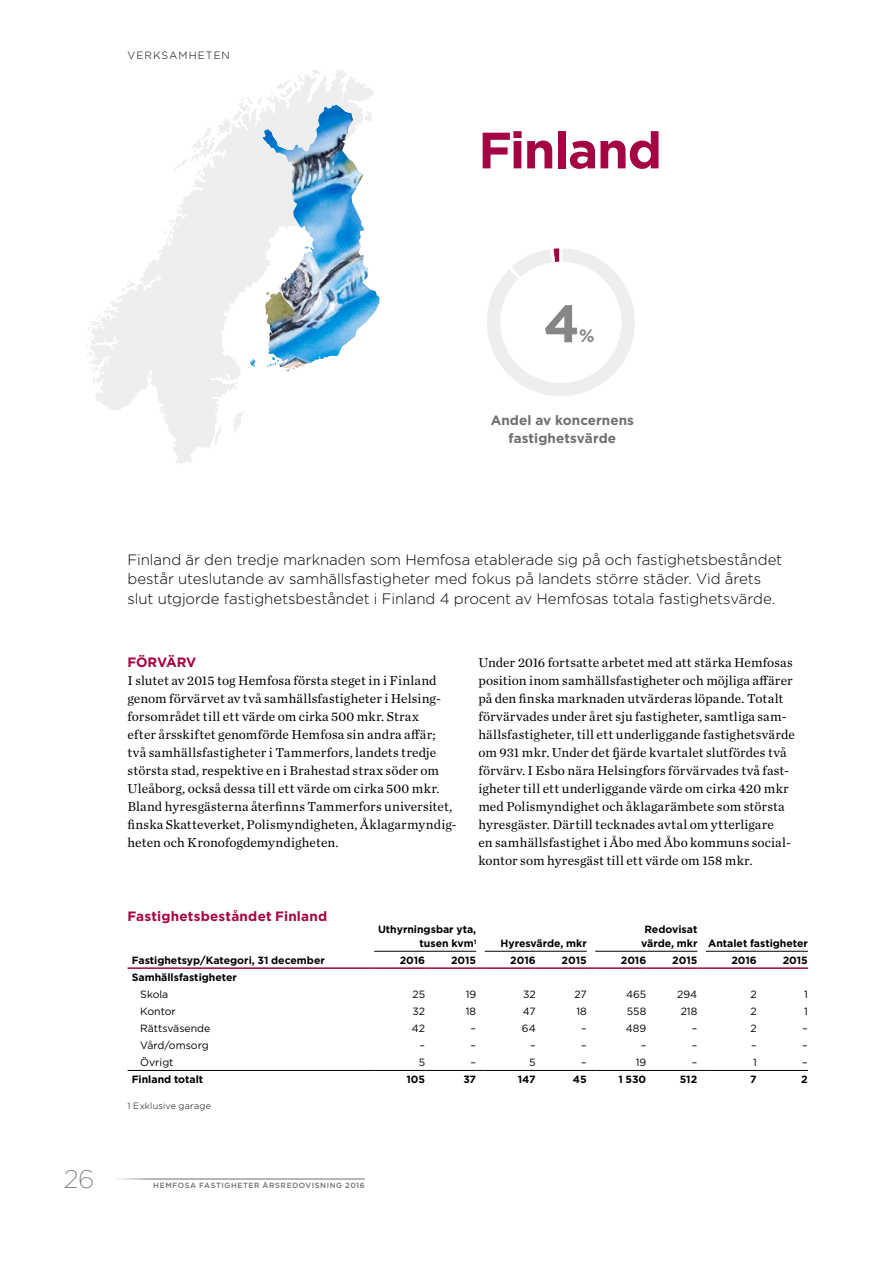
<style>
.page{position:relative;width:893px;height:1263px;background:#fff}
.page>*{position:absolute;margin:0;border:0;box-sizing:border-box;transform-origin:0 0}
.t1{font:700 52.65px "Gotham";color:#878686}
.t2{font:700 51px "Gotham";letter-spacing:-.03em;color:#a40344}
.t3{font:200 25.5px "Gotham";color:#706f6f}
.t4{font:700 18px "Gotham";color:#878686}
.t5{font:300 15px/19.5px "Gotham";letter-spacing:-.005em;color:#000}
.t6{font:13.5px/18px "Chronicle Text G1";letter-spacing:.01em;color:#000}
.t7{font:700 13.5px/18px "Gotham";letter-spacing:.005em;color:#706f6f;text-align:center}
.t8{font:700 13.5px "Gotham";letter-spacing:.015em;color:#a40344}
.t9{font:700 13.5px "Gotham";letter-spacing:-.025em;color:#a40344}
.t10{font:700 10.5px/13.5px "Gotham";color:#000;text-align:right}
.t11{font:10.5px "Gotham";color:#000}
.t12{font:300 10.5px "Gotham";letter-spacing:.095em;color:#000}
.t13{font:300 9px "Gotham";letter-spacing:.025em;color:#000}
.t14{font:500 7.5px "Gotham";letter-spacing:.08em;color:#706f6f}
</style>
<div class="page">
<svg style="left:161px;top:410px;width:85px;height:54px"></svg>
<svg style="left:85px;top:69px;width:289px;height:341px"></svg>
<hr style="left:128px;top:967px;width:246px;height:2px;background:#a40344">
<hr style="left:374px;top:967px;width:51px;height:2px;background:#a40344">
<hr style="left:425px;top:967px;width:51px;height:2px;background:#a40344">
<svg style="left:476px;top:967px;width:9px;height:2px"></svg>
<hr style="left:485px;top:967px;width:51px;height:2px;background:#a40344">
<hr style="left:536px;top:967px;width:51px;height:2px;background:#a40344">
<svg style="left:587px;top:967px;width:8px;height:2px"></svg>
<hr style="left:595px;top:967px;width:51px;height:2px;background:#a40344">
<hr style="left:646px;top:967px;width:51px;height:2px;background:#a40344">
<svg style="left:697px;top:967px;width:9px;height:2px"></svg>
<hr style="left:706px;top:967px;width:51px;height:2px;background:#a40344">
<hr style="left:757px;top:967px;width:51px;height:2px;background:#a40344">
<hr style="left:128px;top:1070px;width:246px;height:1px;background:#000">
<hr style="left:374px;top:1070px;width:51px;height:1px;background:#000">
<hr style="left:425px;top:1070px;width:51px;height:1px;background:#000">
<hr style="left:485px;top:1070px;width:51px;height:1px;background:#000">
<hr style="left:536px;top:1070px;width:51px;height:1px;background:#000">
<hr style="left:595px;top:1070px;width:51px;height:1px;background:#000">
<hr style="left:646px;top:1070px;width:51px;height:1px;background:#000">
<hr style="left:706px;top:1070px;width:51px;height:1px;background:#000">
<hr style="left:757px;top:1070px;width:51px;height:1px;background:#000">
<hr style="left:374px;top:951px;width:51px;height:1px;background:#000">
<hr style="left:425px;top:951px;width:51px;height:1px;background:#000">
<hr style="left:485px;top:951px;width:51px;height:1px;background:#000">
<hr style="left:536px;top:951px;width:51px;height:1px;background:#000">
<hr style="left:595px;top:951px;width:51px;height:1px;background:#000">
<hr style="left:646px;top:951px;width:51px;height:1px;background:#000">
<hr style="left:706px;top:951px;width:51px;height:1px;background:#000">
<hr style="left:757px;top:951px;width:51px;height:1px;background:#000">
<svg style="left:487px;top:248px;width:148px;height:148px"></svg>
<hr style="left:100px;top:1178px;width:265px;height:1px;background:#706f6f">
<p class="t12" style="left:128px;top:49px;width:104px">VERKSAMHETEN</p>
<h2 class="t2" style="left:478px;top:116px;width:185px">Finland</h2>
<h1 class="t1" style="left:543px;top:289px;width:38px">4</h1>
<h3 class="t4" style="left:579px;top:324px;width:17px">%</h3>
<p class="t7" style="left:491px;top:411px;width:145px">Andel av koncernens fastighetsvärde</p>
<p class="t5" style="left:128px;top:549px;width:656px">Finland är den tredje marknaden som Hemfosa etablerade sig på och fastighetsbeståndet består uteslutande av samhällsfastigheter med fokus på landets större städer. Vid årets slut utgjorde fastighetsbeståndet i Finland 4 procent av Hemfosas totala fastighetsvärde.</p>
<p class="t9" style="left:128px;top:653px;width:70px">FÖRVÄRV</p>
<p class="t6" style="left:128px;top:670px;width:331px">I slutet av 2015 tog Hemfosa första steget in i Finland genom förvärvet av två samhällsfastigheter i Helsing&shy;forsområdet till ett värde om cirka 500 mkr. Strax<br>efter årsskiftet genomförde Hemfosa sin andra affär; två samhällsfastigheter i Tammerfors, landets tredje största stad, respektive en i Brahestad strax söder om Uleåborg, också dessa till ett värde om cirka 500 mkr.<br>Bland hyresgästerna återfinns Tammerfors universitet, finska Skatteverket, Polismyndigheten, Åklagarmyndig&shy;heten och Kronofogdemyndigheten.</p>
<p class="t8" style="left:128px;top:907px;width:201px">Fastighetsbeståndet Finland</p>
<p class="t6" style="left:478px;top:652px;width:318px">Under 2016 fortsatte arbetet med att stärka Hemfosas position inom samhällsfastigheter och möjliga affärer på den finska marknaden utvärderas löpande. Totalt förvärvades under året sju fastigheter, samtliga sam&shy;hällsfastigheter, till ett underliggande fastighetsvärde om 931 mkr. Under det fjärde kvartalet slutfördes två förvärv. I Esbo nära Helsingfors förvärvades två fast&shy;igheter till ett underliggande värde om cirka 420 mkr med Polismyndighet och åklagarämbete som största hyresgäster. Därtill tecknades avtal om ytterligare<br>en samhällsfastighet i Åbo med Åbo kommuns social&shy;kontor som hyresgäst till ett värde om 158 mkr.</p>
<p class="t10" style="left:378px;top:923px;width:100px">Uthyrningsbar yta, tusen kvm<sup>1</sup></p>
<p class="t10" style="left:501px;top:936px;width:88px">Hyresvärde, mkr</p>
<p class="t10" style="left:641px;top:923px;width:168px;text-align:left;text-indent:3px">Redovisat<br>värde, mkr Antalet fastigheter</p>
<p class="t10" style="left:132px;top:953px;width:194px">Fastighetsyp/Kategori, 31 december</p>
<p class="t10" style="left:400px;top:953px;width:27px">2016</p>
<p class="t10" style="left:451px;top:953px;width:27px">2015</p>
<p class="t10" style="left:510px;top:953px;width:27px">2016</p>
<p class="t10" style="left:562px;top:953px;width:27px">2015</p>
<p class="t10" style="left:621px;top:953px;width:27px">2016</p>
<p class="t10" style="left:672px;top:953px;width:27px">2015</p>
<p class="t10" style="left:731px;top:953px;width:27px">2016</p>
<p class="t10" style="left:783px;top:953px;width:27px">2015</p>
<p class="t10" style="left:132px;top:970px;width:107px">Samhällsfastigheter</p>
<p class="t11" style="left:140px;top:987px;width:30px">Skola</p>
<p class="t11" style="left:412px;top:987px;width:14px">25</p>
<p class="t11" style="left:466px;top:987px;width:12px">19</p>
<p class="t11" style="left:523px;top:987px;width:14px">32</p>
<p class="t11" style="left:574px;top:987px;width:14px">27</p>
<p class="t11" style="left:626px;top:987px;width:22px">465</p>
<p class="t11" style="left:677px;top:987px;width:22px">294</p>
<p class="t11" style="left:751px;top:987px;width:8px">2</p>
<p class="t11" style="left:804px;top:987px;width:5px">1</p>
<p class="t11" style="left:140px;top:1004px;width:37px">Kontor</p>
<p class="t11" style="left:412px;top:1004px;width:14px">32</p>
<p class="t11" style="left:466px;top:1004px;width:12px">18</p>
<p class="t11" style="left:523px;top:1004px;width:14px">47</p>
<p class="t11" style="left:576px;top:1004px;width:12px">18</p>
<p class="t11" style="left:627px;top:1004px;width:21px">558</p>
<p class="t11" style="left:681px;top:1004px;width:18px">218</p>
<p class="t11" style="left:751px;top:1004px;width:8px">2</p>
<p class="t11" style="left:804px;top:1004px;width:5px">1</p>
<p class="t11" style="left:140px;top:1022px;width:72px">Rättsväsende</p>
<p class="t11" style="left:412px;top:1022px;width:15px">42</p>
<p class="t11" style="left:471px;top:1022px;width:7px">–</p>
<p class="t11" style="left:522px;top:1022px;width:15px">64</p>
<p class="t11" style="left:581px;top:1022px;width:7px">–</p>
<p class="t11" style="left:626px;top:1022px;width:22px">489</p>
<p class="t11" style="left:692px;top:1022px;width:7px">–</p>
<p class="t11" style="left:750px;top:1022px;width:8px">2</p>
<p class="t11" style="left:802px;top:1022px;width:7px">–</p>
<p class="t11" style="left:140px;top:1039px;width:70px">Vård/omsorg</p>
<p class="t11" style="left:420px;top:1039px;width:7px">–</p>
<p class="t11" style="left:471px;top:1039px;width:7px">–</p>
<p class="t11" style="left:530px;top:1039px;width:7px">–</p>
<p class="t11" style="left:581px;top:1039px;width:7px">–</p>
<p class="t11" style="left:641px;top:1039px;width:7px">–</p>
<p class="t11" style="left:692px;top:1039px;width:7px">–</p>
<p class="t11" style="left:751px;top:1039px;width:7px">–</p>
<p class="t11" style="left:802px;top:1039px;width:7px">–</p>
<p class="t11" style="left:140px;top:1056px;width:35px">Övrigt</p>
<p class="t11" style="left:419px;top:1056px;width:8px">5</p>
<p class="t11" style="left:471px;top:1056px;width:7px">–</p>
<p class="t11" style="left:529px;top:1056px;width:8px">5</p>
<p class="t11" style="left:581px;top:1056px;width:7px">–</p>
<p class="t11" style="left:636px;top:1056px;width:12px">19</p>
<p class="t11" style="left:692px;top:1056px;width:7px">–</p>
<p class="t11" style="left:753px;top:1056px;width:5px">1</p>
<p class="t11" style="left:802px;top:1056px;width:7px">–</p>
<p class="t10" style="left:132px;top:1072px;width:73px">Finland totalt</p>
<p class="t10" style="left:406px;top:1072px;width:20px">105</p>
<p class="t10" style="left:463px;top:1072px;width:14px">37</p>
<p class="t10" style="left:518px;top:1072px;width:19px">147</p>
<p class="t10" style="left:573px;top:1072px;width:15px">45</p>
<p class="t10" style="left:618px;top:1072px;width:29px">1 530</p>
<p class="t10" style="left:680px;top:1072px;width:19px">512</p>
<p class="t10" style="left:750px;top:1072px;width:8px">7</p>
<p class="t10" style="left:801px;top:1072px;width:8px">2</p>
<p class="t13" style="left:128px;top:1100px;width:85px">1 Exklusive garage</p>
<h3 class="t3" style="left:64px;top:1163px;width:32px">26</h3>
<p class="t14" style="left:153px;top:1180px;width:213px">HEMFOSA FASTIGHETER ÅRSREDOVISNING 2016</p>
</div>
